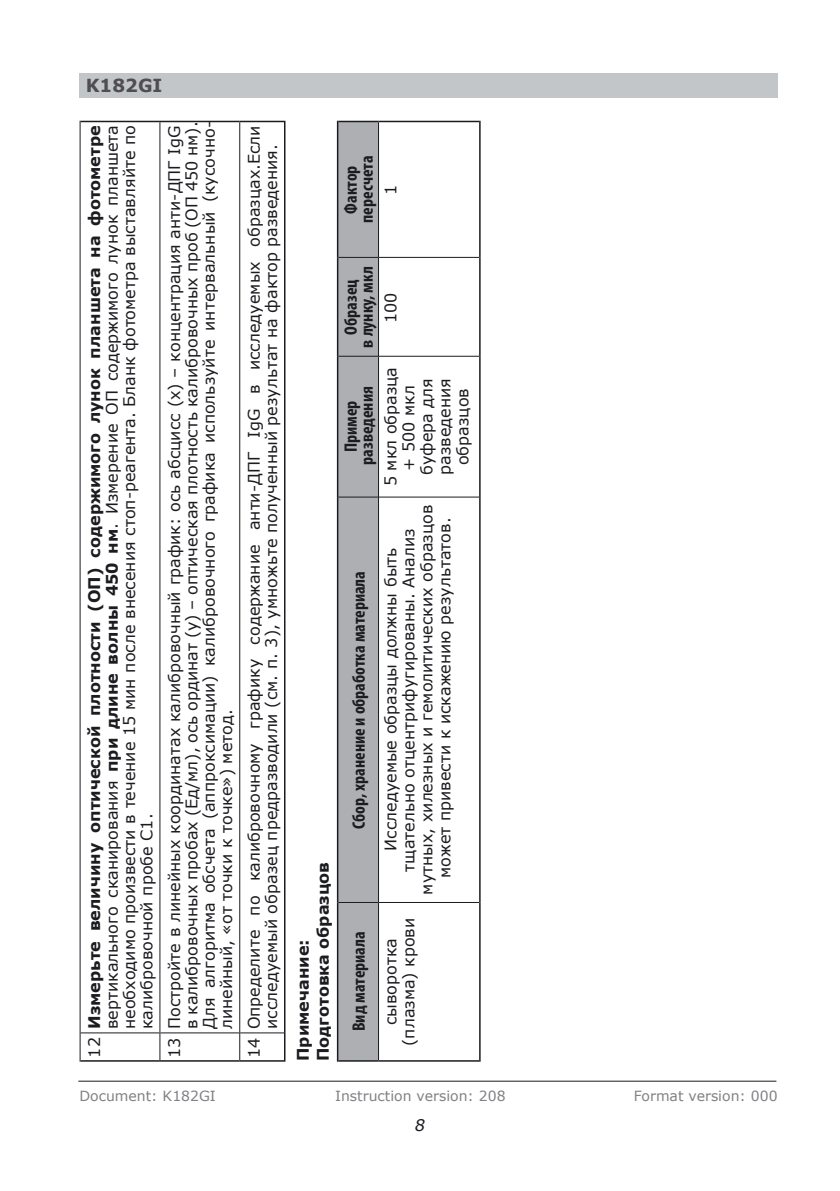
<style>
.page{position:relative;width:840px;height:1191px;background:#fff}
.page>*{position:absolute;margin:0;border:0;box-sizing:border-box;transform-origin:0 0}
.t1{font:700 condensed 18px/16px "Myriad Pro";color:#1b1c20;text-align:center}
.t2{font:700 18px "Verdana";color:#504e53}
.t3{font:16px/18px "Verdana";color:#1b1c20;text-align:center}
.t4{font:700 16px/20px "Verdana";color:#1b1c20}
.t5{font:italic 16px "Verdana";color:#1b1c20}
.t6{font:14px "Verdana";color:#818084}
.s1{font-weight:700}
</style>
<div class="page">
<hr style="left:78px;top:1080px;width:698px;height:1px;background:#1b1c20">
<div style="left:80px;top:73px;width:697px;height:25px;background:#c3c6c8"></div>
<svg style="left:80px;top:1033px;width:1px;height:28px"></svg>
<hr style="left:80px;top:121px;width:1px;height:912px;background:#1b1c20">
<hr style="left:81px;top:1032px;width:78px;height:1px;background:#1b1c20">
<svg style="left:159px;top:1033px;width:1px;height:27px"></svg>
<hr style="left:159px;top:122px;width:1px;height:911px;background:#1b1c20">
<hr style="left:160px;top:1032px;width:79px;height:1px;background:#1b1c20">
<svg style="left:239px;top:1033px;width:1px;height:27px"></svg>
<hr style="left:239px;top:122px;width:1px;height:911px;background:#1b1c20">
<hr style="left:240px;top:1032px;width:44px;height:1px;background:#1b1c20">
<hr style="left:81px;top:1060px;width:79px;height:1px;background:#1b1c20">
<hr style="left:81px;top:121px;width:79px;height:1px;background:#1b1c20">
<hr style="left:160px;top:1060px;width:79px;height:1px;background:#1b1c20">
<hr style="left:160px;top:121px;width:79px;height:1px;background:#1b1c20">
<hr style="left:239px;top:1060px;width:45px;height:1px;background:#1b1c20">
<hr style="left:239px;top:121px;width:45px;height:1px;background:#1b1c20">
<svg style="left:284px;top:1033px;width:1px;height:28px"></svg>
<hr style="left:284px;top:121px;width:1px;height:912px;background:#1b1c20">
<div style="left:338px;top:122px;width:40px;height:938px;background:#aeafb2"></div>
<hr style="left:338px;top:902px;width:40px;height:1px;background:#1b1c20">
<hr style="left:338px;top:496px;width:40px;height:1px;background:#1b1c20">
<hr style="left:338px;top:356px;width:40px;height:1px;background:#1b1c20">
<hr style="left:338px;top:257px;width:40px;height:1px;background:#1b1c20">
<hr style="left:378px;top:902px;width:1px;height:158px;background:#1b1c20">
<hr style="left:378px;top:497px;width:1px;height:405px;background:#1b1c20">
<hr style="left:379px;top:902px;width:100px;height:1px;background:#1b1c20">
<hr style="left:378px;top:356px;width:1px;height:141px;background:#1b1c20">
<hr style="left:379px;top:496px;width:100px;height:1px;background:#1b1c20">
<hr style="left:378px;top:257px;width:1px;height:99px;background:#1b1c20">
<hr style="left:379px;top:356px;width:100px;height:1px;background:#1b1c20">
<hr style="left:378px;top:122px;width:1px;height:135px;background:#1b1c20">
<hr style="left:379px;top:257px;width:100px;height:1px;background:#1b1c20">
<hr style="left:337px;top:902px;width:1px;height:159px;background:#1b1c20">
<hr style="left:338px;top:1060px;width:40px;height:1px;background:#1b1c20">
<hr style="left:337px;top:497px;width:1px;height:405px;background:#1b1c20">
<hr style="left:337px;top:356px;width:1px;height:141px;background:#1b1c20">
<hr style="left:337px;top:257px;width:1px;height:99px;background:#1b1c20">
<hr style="left:337px;top:121px;width:1px;height:136px;background:#1b1c20">
<hr style="left:338px;top:121px;width:40px;height:1px;background:#1b1c20">
<hr style="left:378px;top:1060px;width:101px;height:1px;background:#1b1c20">
<hr style="left:378px;top:121px;width:101px;height:1px;background:#1b1c20">
<hr style="left:479px;top:902px;width:1px;height:159px;background:#1b1c20">
<hr style="left:479px;top:497px;width:1px;height:405px;background:#1b1c20">
<hr style="left:479px;top:356px;width:1px;height:141px;background:#1b1c20">
<hr style="left:479px;top:257px;width:1px;height:99px;background:#1b1c20">
<hr style="left:479px;top:121px;width:1px;height:136px;background:#1b1c20">
<p class="t2" style="left:86px;top:73px;width:78px">K182GI</p>
<p class="t3" style="left:85px;top:1029px;width:905px;line-height:17.4px;text-align:justify;text-indent:-28px;rotate:-90deg">12 <span class="s1">Измерьте величину оптической плотности (ОП) содержимого лунок планшета на фотометре </span>вертикального сканирования <span class="s1">при длине волны 450 нм</span>. Измерение ОП содержимого лунок планшета необходимо произвести в течение 15 мин после внесения стоп-реагента. Бланк фотометра выставляйте по калибровочной пробе C1.</p>
<p class="t3" style="left:165px;top:1029px;width:909px;line-height:17.4px;text-align:left;text-indent:-28px;rotate:-90deg">13 Постройте в линейных координатах калибровочный график: ось абсцисс (х) – концентрация анти-ДПГ IgG в калибровочных пробах (Ед/мл), ось ординат (у) – оптическая плотность калибровочных проб (ОП 450 нм).<br>Для алгоритма обсчета (аппроксимации) калибровочного графика используйте интервальный (кусочно&shy;линейный, «от точки к точке») метод.</p>
<p class="t3" style="left:245px;top:1029px;width:905px;line-height:17.4px;text-align:left;text-indent:-29px;rotate:-90deg">14 Определите по калибровочному графику содержание анти-ДПГ IgG в исследуемых образцах.Если исследуемый образец предразводили (см. п. 3), умножьте полученный результат на фактор разведения.</p>
<p class="t1" style="left:342px;top:223px;width:68px;rotate:-90deg">Фактор пересчета</p>
<p class="t3" style="left:381px;top:195px;width:12px;rotate:-90deg">1</p>
<p class="t4" style="left:292px;top:1061px;width:201px;rotate:-90deg">Примечание:<br>Подготовка образцов</p>
<p class="t1" style="left:342px;top:347px;width:83px;rotate:-90deg">Образец<br>в лунку, мкл</p>
<p class="t3" style="left:381px;top:323px;width:32px;rotate:-90deg">100</p>
<p class="t3" style="left:381px;top:486px;width:121px;rotate:-90deg">5 мкл образца + 500 мкл буфера для разведения образцов</p>
<p class="t1" style="left:342px;top:465px;width:80px;rotate:-90deg">Пример разведения</p>
<p class="t1" style="left:350px;top:828px;width:259px;rotate:-90deg">Сбор, хранение и обработка материала</p>
<p class="t1" style="left:350px;top:1031px;width:101px;rotate:-90deg">Вид материала</p>
<p class="t3" style="left:381px;top:894px;width:391px;rotate:-90deg">Исследуемые образцы должны быть тщательно отцентрифугированы. Анализ мутных, хилезных и гемолитических образцов может привести к искажению результатов.</p>
<p class="t3" style="left:381px;top:1045px;width:129px;rotate:-90deg">cыворотка (плазма) крови</p>
<p class="t6" style="left:79px;top:1085px;width:138px">Document: K182GI</p>
<p class="t6" style="left:335px;top:1085px;width:172px">Instruction version: 208</p>
<p class="t6" style="left:633px;top:1085px;width:145px">Format version: 000</p>
<p class="t5" style="left:414px;top:1114px;width:12px">8</p>
</div>
